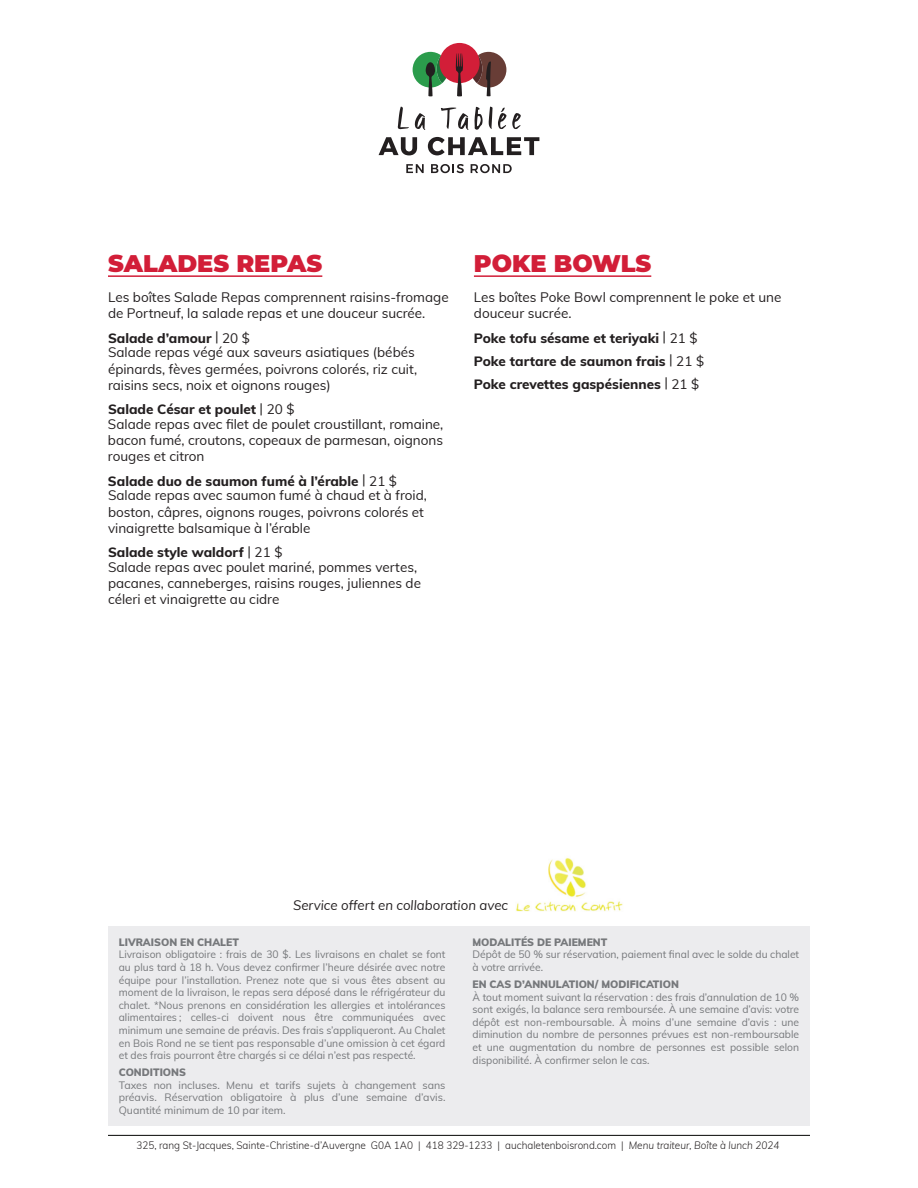
<style>
.page{position:relative;width:918px;height:1188px;background:#fff}
.page>*{position:absolute;margin:0;border:0;box-sizing:border-box;transform-origin:0 0}
.t1{font:900 24px "Montserrat";color:#d21e38}
.t2{font:13.5px/16.2px "Muli";color:#231f20}
.t3{font:800 13.5px/23px "Muli";color:#231f20}
.t4{font:italic 13.5px "Muli";color:#231f20}
.t5{font:10.5px/12.6px "Muli";color:#76787b;text-align:justify}
.t6{font:300 10.5px "Muli";color:#231f20;scale:.95 1}
.t7{font:900 10.5px "Muli";color:#76787b}
.s1{font-weight:800}
.s2{font-weight:400}
.s3{font-style:italic}
</style>
<div class="page">
<hr style="left:108px;top:1135px;width:702px;height:1px;background:#040503">
<svg style="left:398px;top:107px;width:11px;height:22px"></svg>
<svg style="left:512px;top:113px;width:9px;height:16px"></svg>
<svg style="left:406px;top:164px;width:18px;height:9px"></svg>
<svg style="left:431px;top:164px;width:33px;height:9px"></svg>
<svg style="left:471px;top:164px;width:41px;height:9px"></svg>
<svg style="left:379px;top:137px;width:38px;height:18px"></svg>
<svg style="left:428px;top:137px;width:111px;height:18px"></svg>
<div style="left:439px;top:43px;width:41px;height:40px;background:#d21e38;border-radius:50%"></div>
<svg style="left:413px;top:52px;width:35px;height:44px"></svg>
<svg style="left:471px;top:52px;width:35px;height:44px"></svg>
<svg style="left:456px;top:53px;width:7px;height:43px"></svg>
<svg style="left:415px;top:113px;width:10px;height:17px"></svg>
<svg style="left:441px;top:108px;width:27px;height:22px"></svg>
<svg style="left:475px;top:107px;width:8px;height:23px"></svg>
<svg style="left:489px;top:107px;width:17px;height:22px"></svg>
<div style="left:108px;top:927px;width:702px;height:199px;background:#ececee"></div>
<hr style="left:108px;top:275px;width:214px;height:2px;background:#d21e38">
<hr style="left:474px;top:275px;width:177px;height:2px;background:#d21e38">
<img style="left:516px;top:857px;width:107px;height:55px">
<h1 class="t1" style="left:108px;top:246px;width:216px">SALADES REPAS</h1>
<p class="t2" style="left:108px;top:288px;width:342px">Les boîtes Salade Repas comprennent raisins-fromage de Portneuf, la salade repas et une douceur sucrée.</p>
<p class="t2" style="left:108px;top:330px;width:308px;line-height:14.7px"><span class="s1">Salade d’amour</span> | 20 $<br>Salade repas végé aux saveurs asiatiques (bébés</p>
<p class="t2" style="left:108px;top:360px;width:311px">épinards, fèves germées, poivrons colorés, riz cuit, raisins secs, noix et oignons rouges)</p>
<p class="t2" style="left:108px;top:401px;width:337px;line-height:14.7px"><span class="s1">Salade César et poulet</span> | 20 $<br>Salade repas avec filet de poulet croustillant, romaine,</p>
<p class="t2" style="left:108px;top:431px;width:337px">bacon fumé, croutons, copeaux de parmesan, oignons rouges et citron</p>
<p class="t2" style="left:108px;top:473px;width:321px;line-height:14.7px"><span class="s1">Salade duo de saumon fumé à l’érable</span> | 21 $<br>Salade repas avec saumon fumé à chaud et à froid,</p>
<p class="t2" style="left:108px;top:503px;width:318px">boston, câpres, oignons rouges, poivrons colorés et vinaigrette balsamique à l’érable</p>
<p class="t2" style="left:108px;top:544px;width:311px;line-height:14.7px"><span class="s1">Salade style waldorf</span> | 21 $<br>Salade repas avec poulet mariné, pommes vertes,</p>
<p class="t2" style="left:108px;top:575px;width:315px">pacanes, canneberges, raisins rouges, juliennes de céleri et vinaigrette au cidre</p>
<h1 class="t1" style="left:474px;top:246px;width:179px">POKE BOWLS</h1>
<p class="t2" style="left:474px;top:288px;width:309px">Les boîtes Poke Bowl comprennent le poke et une douceur sucrée.</p>
<p class="t3" style="left:474px;top:326px;width:232px">Poke tofu sésame et teriyaki <span class="s2">| 21 $<br></span>Poke tartare de saumon frais <span class="s2">| 21 $<br></span>Poke crevettes gaspésiennes <span class="s2">| 21 $</span></p>
<p class="t4" style="left:293px;top:895px;width:217px">Service offert en collaboration avec</p>
<p class="t7" style="left:119px;top:934px;width:122px">LIVRAISON EN CHALET</p>
<p class="t5" style="left:119px;top:948px;width:328px">Livraison obligatoire : frais de 30 $. Les livraisons en chalet se font au plus tard à 18 h. Vous devez confirmer l’heure désirée avec notre équipe pour l’installation. Prenez note que si vous êtes absent au moment de la livraison, le repas sera déposé dans le réfrigérateur du chalet. *Nous prenons en considération les allergies et intolérances alimentaires ; celles-ci doivent nous être communiquées avec minimum une semaine de préavis. Des frais s’appliqueront. Au Chalet en Bois Rond ne se tient pas responsable d’une omission à cet égard et des frais pourront être chargés si ce délai n’est pas respecté.</p>
<p class="t7" style="left:119px;top:1065px;width:69px">CONDITIONS</p>
<p class="t5" style="left:119px;top:1078px;width:328px">Taxes non incluses. Menu et tarifs sujets à changement sans préavis. Réservation obligatoire à plus d’une semaine d’avis.<br>Quantité minimum de 10 par item.</p>
<p class="t7" style="left:472px;top:934px;width:136px">MODALITÉS DE PAIEMENT</p>
<p class="t5" style="left:472px;top:948px;width:328px">Dépôt de 50 % sur réservation, paiement final avec le solde du chalet à votre arrivée.</p>
<p class="t7" style="left:472px;top:976px;width:208px">EN CAS D’ANNULATION/ MODIFICATION</p>
<p class="t5" style="left:472px;top:990px;width:328px">À tout moment suivant la réservation : des frais d’annulation de 10 % sont exigés, la balance sera remboursée. À une semaine d’avis: votre dépôt est non-remboursable. À moins d’une semaine d’avis : une diminution du nombre de personnes prévues est non-remboursable et une augmentation du nombre de personnes est possible selon disponibilité. À confirmer selon le cas.</p>
<p class="t6" style="left:136px;top:1138px;width:678px">325, rang St-Jacques, Sainte-Christine-d’Auvergne G0A 1A0 | 418 329-1233 | auchaletenboisrond.com | <span class="s3">Menu traiteur, Boîte à lunch 2024</span></p>
</div>
